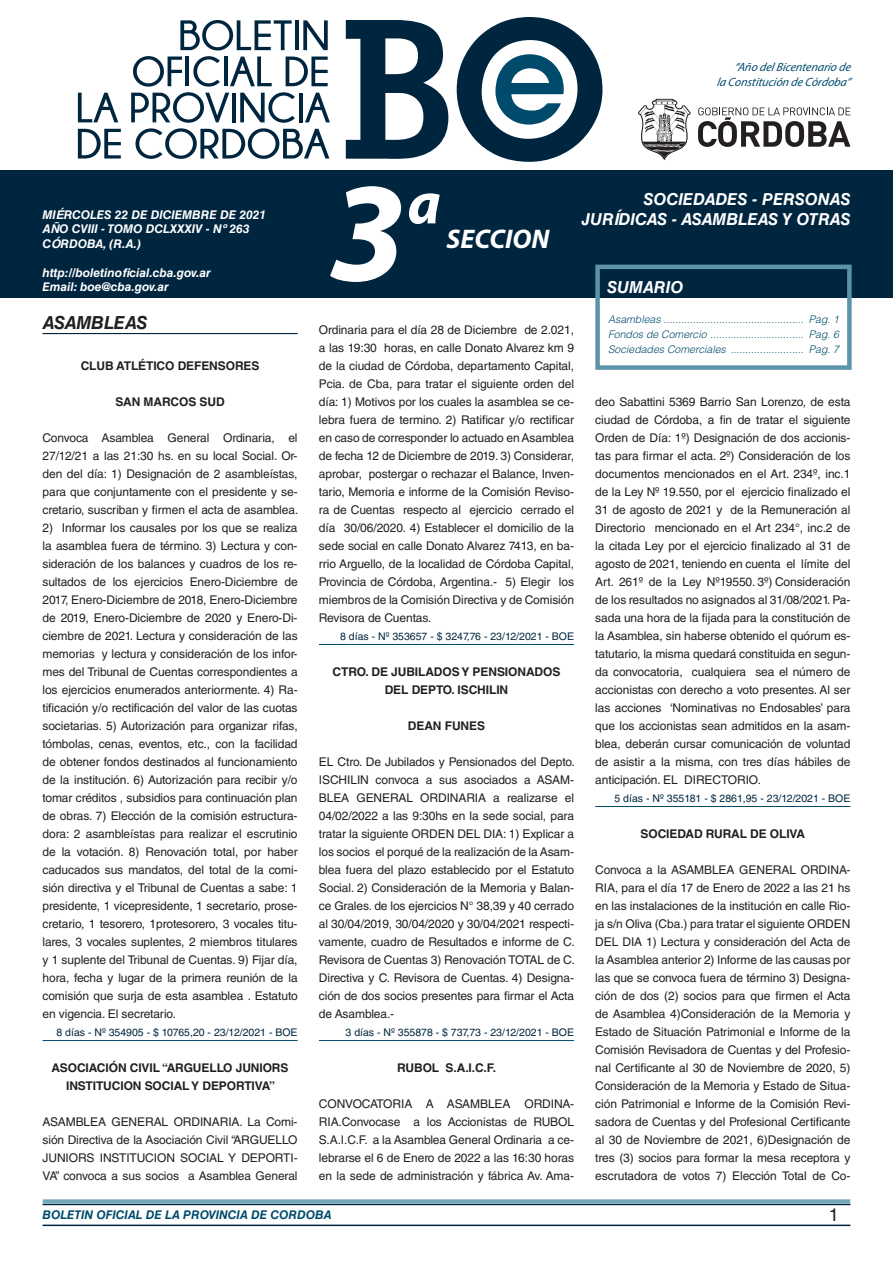
<style>
.page{position:relative;width:893px;height:1263px;background:#fff}
.page>*{position:absolute;margin:0;border:0;box-sizing:border-box;transform-origin:0 0}
.t1{font:italic 700 142.5px "Myriad Pro";color:#fff}
.t2{font:italic 700 60px "Myriad Pro";color:#fff}
.t3{font:italic 700 27px "Myriad Pro";color:#fff}
.t4{font:italic 700 18px "Helvetica LT Std";letter-spacing:-.01em;color:#231f20}
.t5{font:18px "Helvetica LT Std";color:#231f20}
.t6{font:italic 700 16.5px/19.8px "Helvetica LT Std";color:#fff;text-align:right}
.t7{font:12px/18px "Helvetica LT Std";letter-spacing:-.01em;color:#231f20;text-align:justify}
.t8{font:700 12px/18px "Helvetica LT Std";letter-spacing:-.01em;color:#231f20}
.t9{font:italic 700 12px/14.4px "Helvetica LT Std";color:#fff}
.t10{font:italic 12px/14.4px "Myriad Pro";color:#004b6c;text-align:right}
.t11{font:italic 700 12px "Helvetica LT Std";color:#004b6c}
.t12{font:italic 300 10.5px/15px "Helvetica LT Std";color:#004b6c;text-align:justify}
.t13{font:10.5px "Helvetica LT Std";color:#00263f}
</style>
<div class="page">
<div style="left:0;top:170px;width:893px;height:128px;background:#00263f"></div>
<svg style="left:638px;top:99px;width:53px;height:61px"></svg>
<svg style="left:698px;top:107px;width:152px;height:40px"></svg>
<svg style="left:346px;top:20px;width:102px;height:139px"></svg>
<svg style="left:457px;top:17px;width:145px;height:145px"></svg>
<svg style="left:180px;top:20px;width:112px;height:30px"></svg>
<hr style="left:295px;top:20px;width:4px;height:30px;background:#00263f">
<svg style="left:303px;top:20px;width:25px;height:30px"></svg>
<svg style="left:78px;top:93px;width:40px;height:29px"></svg>
<svg style="left:78px;top:129px;width:43px;height:30px"></svg>
<svg style="left:131px;top:56px;width:199px;height:103px"></svg>
<hr style="left:43px;top:1224px;width:807px;height:2px;background:#00263f">
<div style="left:42px;top:1198px;width:809px;height:8px;background:#fff;opacity:.75"></div>
<div style="left:595px;top:265px;width:257px;height:105px;border:4px solid #5c93aa"></div>
<hr style="left:43px;top:333px;width:255px;height:1px;background:#00263f">
<hr style="left:43px;top:1040px;width:255px;height:1px;background:#004b6c">
<hr style="left:319px;top:644px;width:255px;height:1px;background:#004b6c">
<hr style="left:319px;top:1040px;width:255px;height:1px;background:#004b6c">
<hr style="left:595px;top:806px;width:255px;height:1px;background:#004b6c">
<p class="t10" style="left:717px;top:60px;width:138px">“Año delBicentenario de<br>la Constitución de Córdoba”</p>
<p class="t9" style="left:43px;top:207px;width:225px">MIÉRCOLES 22 DE DICIEMBRE DE 2021<br>AÑO CVIII - TOMO DCLXXXIV - Nº 263</p>
<p class="t9" style="left:43px;top:236px;width:100px">CÓRDOBA, (R.A.)</p>
<p class="t9" style="left:43px;top:265px;width:170px">http://boletinoficial.cba.gov.ar<br>Email: boe@cba.gov.ar</p>
<h3 class="t4" style="left:43px;top:311px;width:106px">ASAMBLEAS</h3>
<p class="t8" style="left:81px;top:356px;width:180px">CLUB ATLÉTICO DEFENSORES</p>
<p class="t8" style="left:115px;top:392px;width:111px">SAN MARCOS SUD</p>
<p class="t7" style="left:43px;top:429px;width:257px">Convoca Asamblea General Ordinaria, el 27/12/21 a las 21:30 hs. en su local Social. Or&shy;den del día: 1) Designación de 2 asambleístas, para que conjuntamente con el presidente y se&shy;cretario, suscriban y firmen el acta de asamblea.</p>
<p class="t7" style="left:43px;top:519px;width:257px">2) Informar los causales por los que se realiza la asamblea fuera de término. 3) Lectura y con&shy;sideración de los balances y cuadros de los re&shy;sultados de los ejercicios Enero-Diciembre de 2017, Enero-Diciembre de 2018, Enero-Diciembre de 2019, Enero-Diciembre de 2020 y Enero-Di&shy;ciembre de 2021. Lectura y consideración de las memorias y lectura y consideración de los infor&shy;mes del Tribunal de Cuentas correspondientes a los ejercicios enumerados anteriormente. 4) Ra&shy;tificación y/o rectificación del valor de las cuotas societarias. 5) Autorización para organizar rifas, tómbolas, cenas, eventos, etc., con la facilidad de obtener fondos destinados al funcionamiento de la institución. 6) Autorización para recibir y/o tomar créditos , subsidios para continuación plan de obras. 7) Elección de la comisión estructura&shy;dora: 2 asambleístas para realizar el escrutinio de la votación. 8) Renovación total, por haber caducados sus mandatos, del total de la comi&shy;sión directiva y el Tribunal de Cuentas a sabe: 1 presidente, 1 vicepresidente, 1 secretario, prose&shy;cretario, 1 tesorero, 1protesorero, 3 vocales titu&shy;lares, 3 vocales suplentes, 2 miembros titulares y 1 suplente del Tribunal de Cuentas. 9) Fijar día, hora, fecha y lugar de la primera reunión de la comisión que surja de esta asamblea . Estatuto en vigencia. El secretario.</p>
<p class="t13" style="left:56px;top:1026px;width:243px">8 días - Nº 354905 - $ 10765,20 - 23/12/2021 - BOE</p>
<p class="t8" style="left:52px;top:1058px;width:17px">ASOCIACI</p>
<p class="t8" style="left:66px;top:1058px;width:224px;text-indent:43px">ÓN CIVIL “ARGUELLO JUNIORS<br>INSTITUCION SOCIAL Y DEPORTIVA”</p>
<p class="t7" style="left:43px;top:1113px;width:257px">ASAMBLEA GENERAL ORDINARIA. La Comi&shy;sión Directiva de la Asociación Civil “ARGUELLO JUNIORS INSTITUCION SOCIAL Y DEPORTI-VA” convoca a sus socios a Asamblea General</p>
<h1 class="t1" style="left:329px;top:140px;width:79px">3</h1>
<h2 class="t2" style="left:407px;top:164px;width:35px">a</h2>
<h3 class="t3" style="left:447px;top:222px;width:104px">SECCION</h3>
<h3 class="t6" style="left:582px;top:189px;width:270px">SOCIEDADES - PERSONAS<br>JURÍDICAS - ASAMBLEAS Y OTRAS</h3>
<h3 class="t6" style="left:607px;top:277px;width:78px">SUMARIO</h3>
<p class="t7" style="left:319px;top:321px;width:257px">Ordinaria para el día 28 de Diciembre de 2.021, a las 19:30 horas, en calle Donato Alvarez km 9 de la ciudad de Córdoba, departamento Capital, Pcia. de Cba, para tratar el siguiente orden del día: 1) Motivos por los cuales la asamblea se ce&shy;lebra fuera de termino. 2) Ratificar y/o rectificar en caso de corresponder lo actuado en Asamblea de fecha 12 de Diciembre de 2019. 3) Considerar, aprobar, postergar o rechazar el Balance, Inven&shy;tario, Memoria e informe de la Comisión Reviso&shy;ra de Cuentas respecto al ejercicio cerrado el día 30/06/2020. 4) Establecer el domicilio de la sede social en calle Donato Alvarez 7413, en ba&shy;rrio Arguello, de la localidad de Córdoba Capital, Provincia de Córdoba, Argentina.- 5) Elegir los miembros de la Comisión Directiva y de Comisión Revisora de Cuentas.</p>
<p class="t13" style="left:340px;top:630px;width:235px">8 días - Nº 353657 - $ 3247,76 - 23/12/2021 - BOE</p>
<p class="t8" style="left:333px;top:662px;width:18px">CTRO</p>
<p class="t8" style="left:365px;top:662px;width:41px">. DE JUBILADOS</p>
<p class="t8" style="left:461px;top:662px;width:28px">Y PENSIONADOS</p>
<p class="t8" style="left:385px;top:680px;width:9px">DEL</p>
<p class="t8" style="left:412px;top:680px;width:18px">DEPTO</p>
<p class="t8" style="left:452px;top:680px;width:58px">. ISCHILIN</p>
<p class="t8" style="left:408px;top:716px;width:79px">DEAN FUNES</p>
<p class="t7" style="left:319px;top:753px;width:257px">EL Ctro. De Jubilados y Pensionados del Depto.<br>ISCHILIN convoca a sus asociados a ASAM-BLEA GENERAL ORDINARIA a realizarse el 04/02/2022 a las 9:30hs en la sede social, para tratar la siguiente ORDEN DEL DIA: 1) Explicar a los socios el porqué de la realización de la Asam&shy;blea fuera del plazo establecido por el Estatuto Social. 2) Consideración de la Memoria y Balan&shy;ce Grales. de los ejercicios N° 38,39 y 40 cerrado al 30/04/2019, 30/04/2020 y 30/04/2021 respecti&shy;vamente, cuadro de Resultados e informe de C.<br>Revisora de Cuentas 3) Renovación TOTAL de C.<br>Directiva y C. Revisora de Cuentas. 4) Designa&shy;ción de dos socios presentes para firmar el Acta de Asamblea.-</p>
<p class="t13" style="left:346px;top:1026px;width:230px">3 días - Nº 355878 - $ 737,73 - 23/12/2021 - BOE</p>
<p class="t8" style="left:397px;top:1058px;width:101px">RUBOL S.A.I.C.F.</p>
<p class="t7" style="left:319px;top:1095px;width:257px">CONVOCATORIA A ASAMBLEA ORDINA-RIA.Convocase a los Accionistas de RUBOL S.A.I.C.F. a la Asamblea General Ordinaria a ce&shy;lebrarse el 6 de Enero de 2022 a las 16:30 horas en la sede de administración y fábrica Av. Ama-</p>
<p class="t12" style="left:608px;top:312px;width:233px">Asambleas ................................................ Pag. 1<br>Fondos de Comercio ................................ Pag. 6<br>Sociedades Comerciales ......................... Pag. 7</p>
<p class="t7" style="left:595px;top:393px;width:257px">deo Sabattini 5369 Barrio San Lorenzo, de esta ciudad de Córdoba, a fin de tratar el siguiente Orden de Día: 1º) Designación de dos accionis&shy;tas para firmar el acta. 2º) Consideración de los documentos mencionados en el Art. 234º, inc.1 de la Ley Nº 19.550, por el ejercicio finalizado el 31 de agosto de 2021 y de la Remuneración al Directorio mencionado en el Art 234°, inc.2 de la citada Ley por el ejercicio finalizado al 31 de agosto de 2021, teniendo en cuenta el límite del Art. 261º de la Ley Nº19550. 3º) Consideración de los resultados no asignados al 31/08/2021. Pa&shy;sada una hora de la fijada para la constitución de la Asamblea, sin haberse obtenido el quórum es&shy;tatutario, la misma quedará constituida en segun&shy;da convocatoria, cualquiera sea el número de accionistas con derecho a voto presentes. Al ser las acciones ‘Nominativas no Endosables’ para que los accionistas sean admitidos en la asam&shy;blea, deberán cursar comunicación de voluntad de asistir a la misma, con tres días hábiles de anticipación. EL DIRECTORIO.</p>
<p class="t13" style="left:615px;top:792px;width:237px">5 días - Nº 355181 - $ 2861,95 - 23/12/2021 - BOE</p>
<p class="t8" style="left:641px;top:824px;width:166px">SOCIEDAD RURAL DE OLIVA</p>
<p class="t7" style="left:595px;top:861px;width:257px">Convoca a la ASAMBLEA GENERAL ORDINA-RIA, para el día 17 de Enero de 2022 a las 21 hs en las instalaciones de la institución en calle Rio&shy;ja s/n Oliva (Cba.) para tratar el siguiente ORDEN DEL DIA 1) Lectura y consideración del Acta de la Asamblea anterior 2) Informe de las causas por las que se convoca fuera de término 3) Designa&shy;ción de dos (2) socios para que firmen el Acta de Asamblea 4)Consideración de la Memoria y Estado de Situación Patrimonial e Informe de la Comisión Revisadora de Cuentas y del Profesio&shy;nal Certificante al 30 de Noviembre de 2020, 5)<br>Consideración de la Memoria y Estado de Situa&shy;ción Patrimonial e Informe de la Comisión Revi&shy;sadora de Cuentas y del Profesional Certificante al 30 de Noviembre de 2021, 6)Designación de tres (3) socios para formar la mesa receptora y escrutadora de votos 7) Elección Total de Co-</p>
<p class="t11" style="left:43px;top:1208px;width:290px">BOLETIN OFICIAL DE LA PROVINCIA DE CORDOBA</p>
<h3 class="t5" style="left:829px;top:1204px;width:12px">1</h3>
</div>
